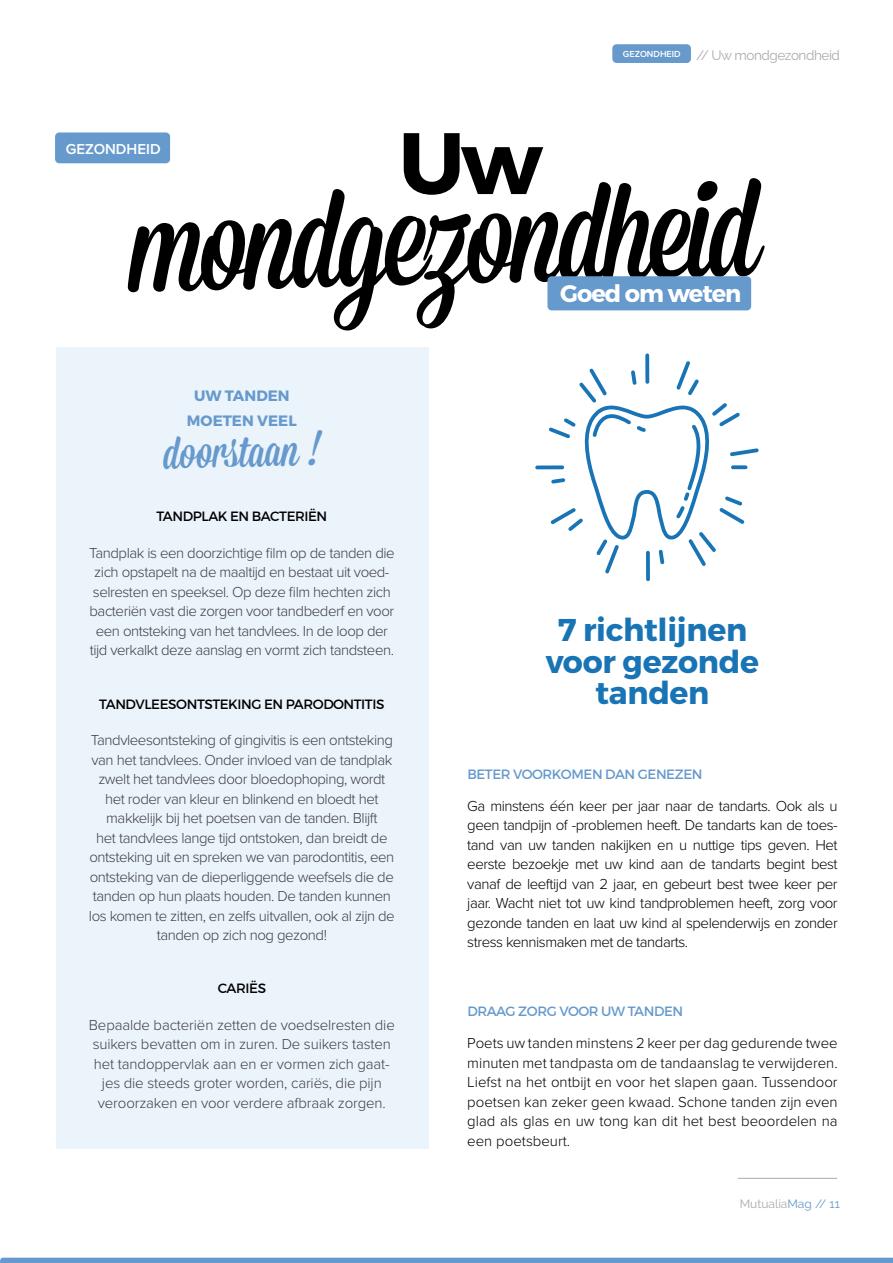
<style>
.page{position:relative;width:893px;height:1263px;background:#fff}
.page>*{position:absolute;margin:0;border:0;box-sizing:border-box;transform-origin:0 0}
.t1{font:134.85px "Mission Script";color:#000001}
.t2{font:700 87px "Montserrat";color:#000001}
.t3{font:44.85px "Mission Script";color:#69c}
.t4{font:700 31.5px "Montserrat";letter-spacing:-.01em;color:#1874b4}
.t5{font:700 24px "Montserrat";letter-spacing:-.04em;color:#fff}
.t6{font:300 15px/19.5px "Proxima Nova";letter-spacing:-.03em;color:#3e4041;text-align:center}
.t7{font:300 15px/19.5px "Proxima Nova";letter-spacing:-.015em;color:#000001;text-align:justify}
.t8{font:300 15px/19.5px "Proxima Nova";letter-spacing:-.01em;color:#3e4041;text-align:center}
.t9{font:700 15px "Montserrat";color:#69c}
.t10{font:600 15px "Proxima Nova";color:#fff}
.t11{font:13.5px "Montserrat";letter-spacing:-.03em;color:#000001}
.t12{font:13.5px "Montserrat";letter-spacing:-.03em;color:#69c}
.t13{font:13.5px "Raleway";letter-spacing:-.03em;color:#aaa}
.t14{font:12px "Raleway";color:#aaa}
.t15{font:600 9.15px "Proxima Nova";color:#fff}
.s1{color:#69c}
</style>
<div class="page">
<div style="left:56px;top:348px;width:372px;height:801px;background:#ebf3fb"></div>
<div style="left:55px;top:132px;width:115px;height:31px;background:#69c;border-radius:4px"></div>
<div style="left:612px;top:44px;width:79px;height:19px;background:#69c;border-radius:4px"></div>
<hr style="left:738px;top:1178px;width:99px;height:1px;background:#aaa">
<div style="left:0;top:1258px;width:893px;height:5px;background:#69c"></div>
<div style="left:547px;top:276px;width:204px;height:34px;background:#69c;border-radius:4px"></div>
<svg style="left:645px;top:353px;width:4px;height:31px"></svg>
<svg style="left:535px;top:465px;width:29px;height:4px"></svg>
<svg style="left:646px;top:551px;width:4px;height:30px"></svg>
<svg style="left:549px;top:361px;width:210px;height:212px"></svg>
<p class="t15" style="left:623px;top:47px;width:59px">GEZONDHEID</p>
<p class="t13" style="left:696px;top:47px;width:145px">// Uw mondgezondheid</p>
<p class="t2" style="left:399px;top:109px;width:145px">Uw</p>
<p class="t10" style="left:66px;top:138px;width:96px">GEZONDHEID</p>
<p class="t1" style="left:129px;top:162px;width:632px;rotate:-1deg">mondgezondheid</p>
<p class="t5" style="left:560px;top:278px;width:183px">Goed om weten</p>
<p class="t9" style="left:194px;top:386px;width:97px">UW TANDEN</p>
<p class="t9" style="left:187px;top:411px;width:111px">MOETEN VEEL</p>
<p class="t3" style="left:163px;top:426px;width:160px;rotate:-1deg">doo rstaan !</p>
<p class="t11" style="left:156px;top:508px;width:172px">TANDPLAK EN BACTERIËN</p>
<p class="t6" style="left:89px;top:542px;width:307px">Tandplak is een doorzichtige film op de tanden die zich opstapelt na de maaltijd en bestaat uit voed&shy;selresten en speeksel. Op deze film hechten zich bacteriën vast die zorgen voor tandbederf en voor een ontsteking van het tandvlees. In de loop der tijd verkalkt deze aanslag en vormt zich tandsteen.</p>
<p class="t11" style="left:99px;top:695px;width:287px">TANDVLEESONTSTEKING EN PARODONTITIS</p>
<p class="t6" style="left:89px;top:729px;width:307px">Tandvleesontsteking of gingivitis is een ontsteking van het tandvlees. Onder invloed van de tandplak zwelt het tandvlees door bloedophoping, wordt het roder van kleur en blinkend en bloedt het makkelijk bij het poetsen van de tanden. Blijft<br>het tandvlees lange tijd ontstoken, dan breidt de ontsteking uit en spreken we van parodontitis, een ontsteking van de dieperliggende weefsels die de tanden op hun plaats houden. De tanden kunnen los komen te zitten, en zelfs uitvallen, ook al zijn de tanden op zich nog gezond!</p>
<p class="t11" style="left:218px;top:980px;width:50px">CARIËS</p>
<p class="t8" style="left:89px;top:1014px;width:307px">Bepaalde bacteriën zetten de voedselresten die suikers bevatten om in zuren. De suikers tasten het tandoppervlak aan en er vormen zich gaat&shy;jes die steeds groter worden, cariës, die pijn veroorzaken en voor verdere afbraak zorgen.</p>
<p class="t4" style="left:558px;top:611px;width:191px">7 richtlijnen</p>
<p class="t4" style="left:546px;top:642px;width:215px">voor gezonde</p>
<p class="t4" style="left:595px;top:674px;width:115px">tanden</p>
<p class="t12" style="left:467px;top:765px;width:237px">BETER VOORKOMEN DAN GENEZEN</p>
<p class="t7" style="left:467px;top:795px;width:372px">Ga minstens één keer per jaar naar de tandarts. Ook als u geen tandpijn of -problemen heeft. De tandarts kan de toes&shy;tand van uw tanden nakijken en u nuttige tips geven. Het eerste bezoekje met uw kind aan de tandarts begint best vanaf de leeftijd van 2 jaar, en gebeurt best twee keer per jaar. Wacht niet tot uw kind tandproblemen heeft, zorg voor gezonde tanden en laat uw kind al spelenderwijs en zonder stress kennismaken met de tandarts.</p>
<p class="t12" style="left:467px;top:1003px;width:217px">DRAAG ZORG VOOR UW TANDEN</p>
<p class="t7" style="left:467px;top:1033px;width:372px">Poets uw tanden minstens 2 keer per dag gedurende twee minuten met tandpasta om de tandaanslag te verwijderen.<br>Liefst na het ontbijt en voor het slapen gaan. Tussendoor poetsen kan zeker geen kwaad. Schone tanden zijn even glad als glas en uw tong kan dit het best beoordelen na een poetsbeurt.</p>
<p class="t14" style="left:740px;top:1197px;width:102px">Mutualia<span class="s1">Mag // 11</span></p>
</div>
